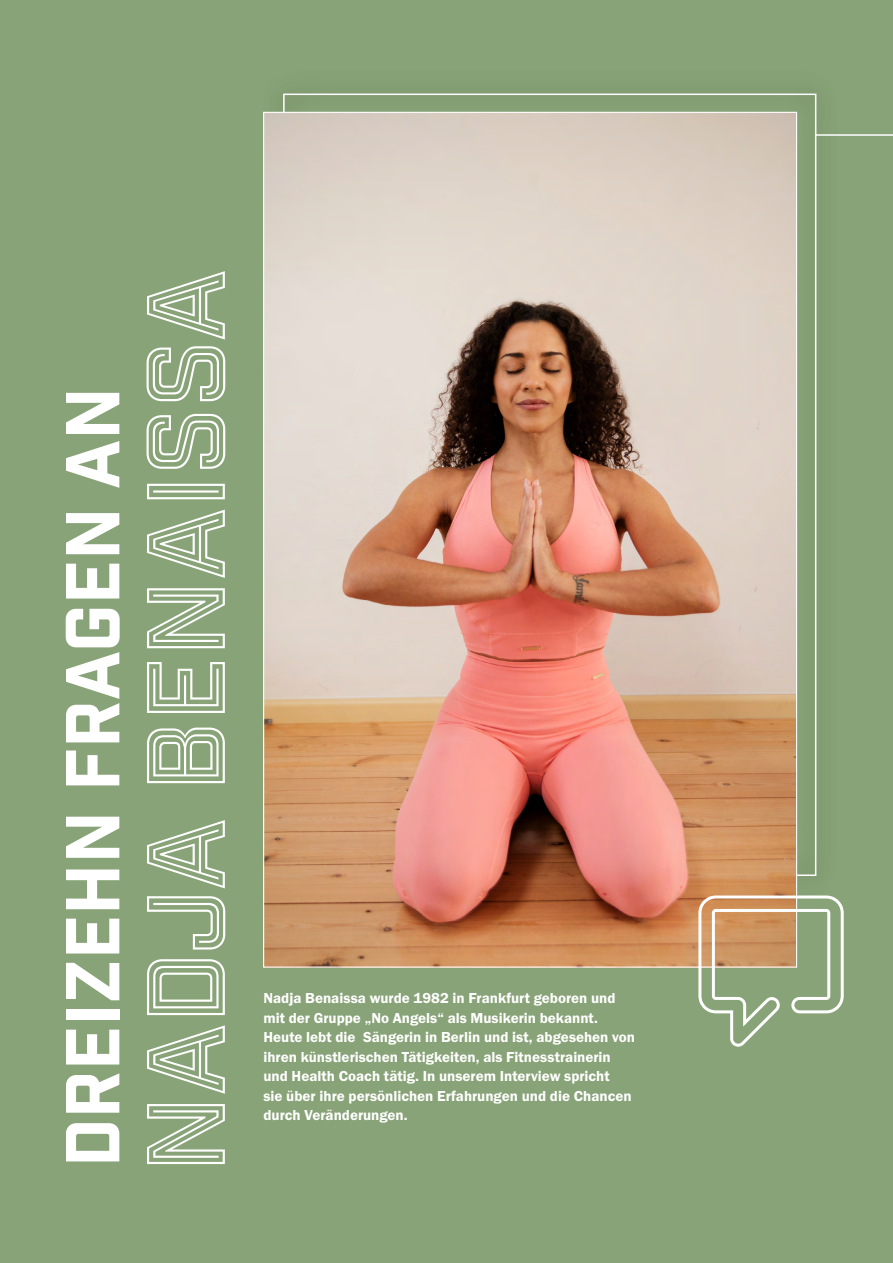
<style>
.page{position:relative;width:893px;height:1263px;background:#88a377}
.page>*{position:absolute;margin:0;border:0;box-sizing:border-box;transform-origin:0 0}
.t1{font:108.15px "Industry Inc In N Out";color:#fff}
.t2{font:74.1px "Industry Inc Base";color:#fff}
.t3{font:15px/19.5px "Franklin Gothic URW Dem";color:#fff}
</style>
<div class="page">
<div style="left:258px;top:69px;width:583px;height:832px;background:#000;opacity:.75"></div>
<hr style="left:815px;top:134px;width:78px;height:2px;background:#fff">
<img style="left:265px;top:114px;width:530px;height:852px">
<svg style="left:696px;top:893px;width:148px;height:154px"></svg>
<h2 class="t2" style="left:48px;top:1167px;width:782px;rotate:-90deg">dreizehn Fragen an</h2>
<h1 class="t1" style="left:121px;top:1172px;width:905px;rotate:-90deg">Nadja Benaissa</h1>
<p class="t3" style="left:263px;top:988px;width:373px">Nadja Benaissa wurde 1982 in Frankfurt geboren und mit der Gruppe „No Angels“ als Musikerin bekannt.<br>Heute lebt die Sängerin in Berlin und ist, abgesehen von ihren künstlerischen Tätigkeiten, als Fitnesstrainerin und Health Coach tätig. In unserem Interview spricht<br>sie über ihre persönlichen Erfahrungen und die Chancen durch Veränderungen.</p>
</div>
